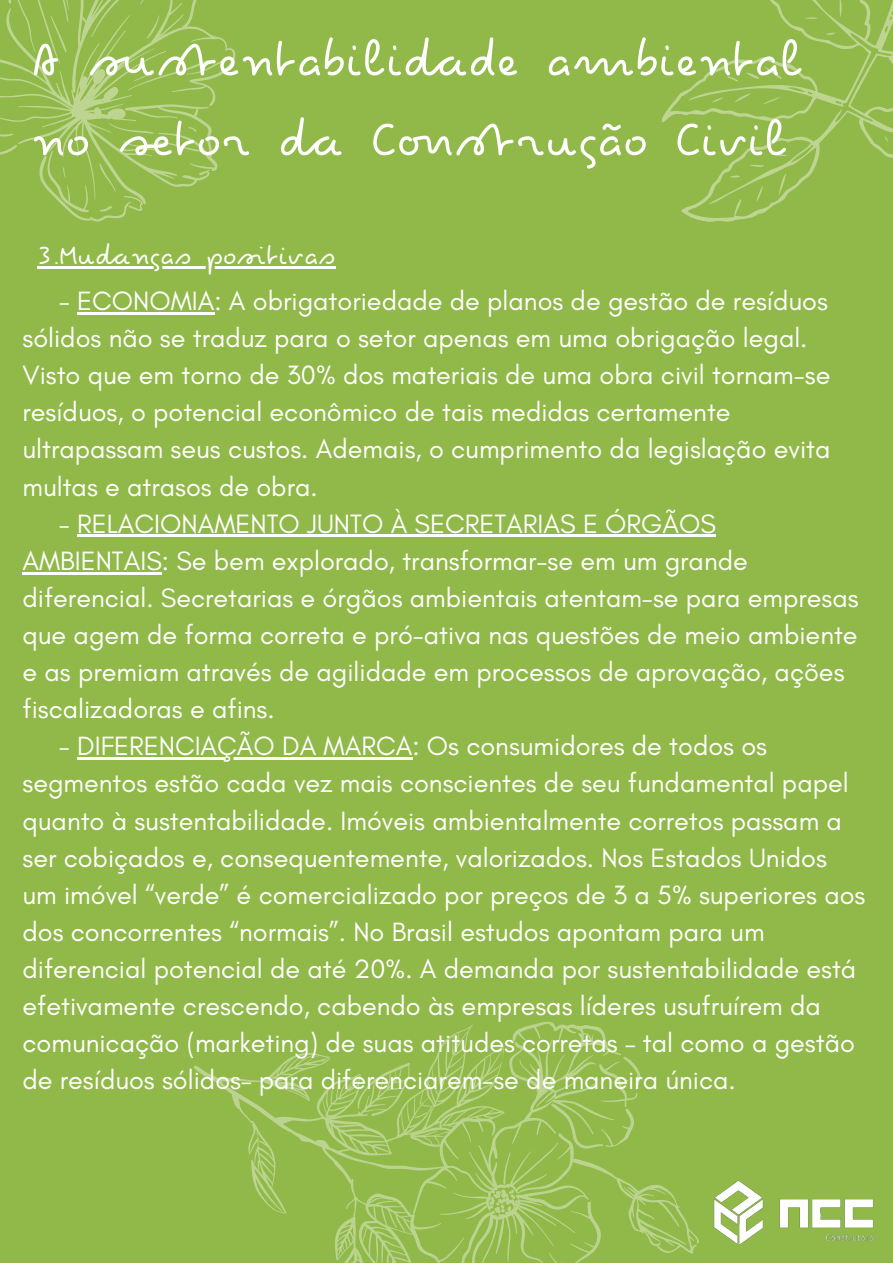
<style>
.page{position:relative;width:893px;height:1264px;background:#fff}
.page>*{position:absolute;margin:0;border:0;box-sizing:border-box;transform-origin:0 0}
.t1{font:57.75px/79.8px "Pecita";color:#fff}
.t2{font:31.5px "Pecita";color:#fff}
.t3{font:27px/37px "Glacial Indifference";color:#fff}
</style>
<div class="page">
<div style="left:0;top:0;width:892px;height:1262px;background:#91b949"></div>
<svg style="left:0;top:0;width:288px;height:269px"></svg>
<svg style="left:661px;top:0;width:231px;height:222px"></svg>
<svg style="left:778px;top:172px;width:8px;height:24px"></svg>
<svg style="left:756px;top:185px;width:7px;height:18px"></svg>
<svg style="left:762px;top:93px;width:19px;height:15px"></svg>
<svg style="left:734px;top:90px;width:16px;height:15px"></svg>
<svg style="left:194px;top:1021px;width:499px;height:241px"></svg>
<hr style="left:37px;top:266px;width:298px;height:2px;background:#fff">
<hr style="left:77px;top:312px;width:137px;height:2px;background:#fff">
<hr style="left:77px;top:535px;width:639px;height:2px;background:#fff">
<hr style="left:22px;top:572px;width:140px;height:2px;background:#fff">
<hr style="left:77px;top:757px;width:335px;height:2px;background:#fff">
<img style="left:693px;top:1180px;width:181px;height:71px">
<h1 class="t1" style="left:31px;top:26px;width:773px">A sustentabilidade ambiental no setor da Construção Civil</h1>
<p class="t2" style="left:37px;top:243px;width:300px">3.Mudanças positivas</p>
<p class="t3" style="left:22px;top:282px;width:809px;text-indent:36px">- ECONOMIA: A obrigatoriedade de planos de gestão de resíduos sólidos não se traduz para o setor apenas em uma obrigação legal.<br>Visto que em torno de 30% dos materiais de uma obra civil tornam-se resíduos, o potencial econômico de tais medidas certamente ultrapassam seus custos. Ademais, o cumprimento da legislação evita multas e atrasos de obra.</p>
<p class="t3" style="left:22px;top:504px;width:837px;text-indent:36px">- RELACIONAMENTO JUNTO À SECRETARIAS E ÓRGÃOS AMBIENTAIS: Se bem explorado, transformar-se em um grande diferencial. Secretarias e órgãos ambientais atentam-se para empresas que agem de forma correta e pró-ativa nas questões de meio ambiente e as premiam através de agilidade em processos de aprovação, ações fiscalizadoras e afins.</p>
<p class="t3" style="left:22px;top:727px;width:844px;text-indent:36px">- DIFERENCIAÇÃO DA MARCA: Os consumidores de todos os segmentos estão cada vez mais conscientes de seu fundamental papel quanto à sustentabilidade. Imóveis ambientalmente corretos passam a ser cobiçados e, consequentemente, valorizados. Nos Estados Unidos um imóvel “verde” é comercializado por preços de 3 a 5% superiores aos dos concorrentes “normais”. No Brasil estudos apontam para um diferencial potencial de até 20%. A demanda por sustentabilidade está efetivamente crescendo, cabendo às empresas líderes usufruírem da comunicação (marketing) de suas atitudes corretas – tal como a gestão de resíduos sólidos– para diferenciarem-se de maneira única.</p>
</div>
